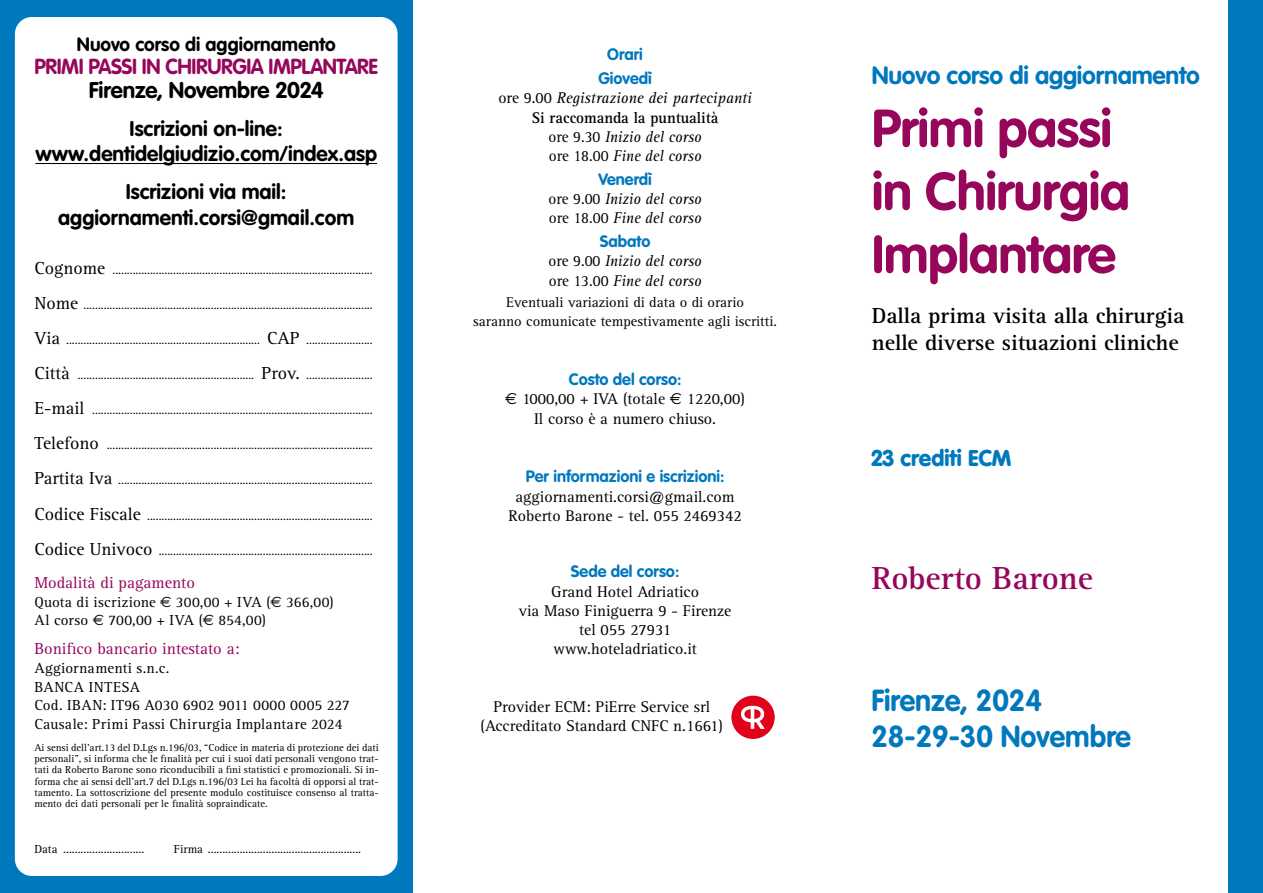
<style>
.page{position:relative;width:1263px;height:893px;background:#fff}
.page>*{position:absolute;margin:0;border:0;box-sizing:border-box;transform-origin:0 0}
.t1{font:700 52.5px/63px "VAG Rounded Std";letter-spacing:-.01em;color:#96065b}
.t2{font:700 33px "Rotis Serif Std";color:#96065b}
.t3{font:700 30px/36px "VAG Rounded Std";color:#0078bd;scale:.96 1}
.t4{font:700 24.75px "VAG Rounded Std";letter-spacing:-.01em;color:#0078bd}
.t5{font:700 22.5px/27px "Rotis Serif Std";color:#000}
.t6{font:700 22.5px "VAG Rounded Std";letter-spacing:-.01em;color:#000}
.t7{font:900 22.5px "VAG Rounded Std";color:#0078bd}
.t8{font:700 21.45px "VAG Rounded Std";letter-spacing:-.02em;color:#96065b;scale:.96 1}
.t9{font:700 21px/25.2px "VAG Rounded Std";color:#000;text-align:center}
.t10{font:700 19.05px "VAG Rounded Std";letter-spacing:.005em;color:#000}
.t11{font:16.5px "Rotis Serif Std";color:#96065b}
.t12{font:700 16.35px/23.9px "VAG Rounded Std";color:#0078bd;text-align:center}
.t13{font:16.05px/19.2px "Rotis Serif Std";color:#000;text-align:center}
.t14{font:italic 16.05px/19.2px "Rotis Serif Std";color:#000;text-align:center}
.t15{font:italic 16.05px/19.2px "Rotis Serif Std";color:#000;scale:.95 1}
.t16{font:15px/18.6px "Rotis Serif Std";letter-spacing:.02em;color:#000}
.t17{font:14.55px/19.2px "Rotis Serif Std";color:#000;text-align:center}
.t18{font:12px "Rotis Serif Std";color:#000}
.t19{font:10.5px/11.1px "Rotis Serif Std";color:#000;text-align:justify}
.s1{font-size:18px}
.s2{font-family:"Euro Sans Std"}
.s3{font-style:normal}
.s4{font-weight:700;font-style:normal}
</style>
<div class="page">
<div style="left:0;top:0;width:412px;height:893px;background:#0078bd"></div>
<div style="left:15px;top:17px;width:383px;height:859px;background:#fff;border-radius:17px"></div>
<hr style="left:35px;top:163px;width:342px;height:1px;background:#000">
<div style="left:1229px;top:0;width:34px;height:893px;background:#0078bd"></div>
<div style="left:731px;top:696px;width:44px;height:43px;background:#e2001a;border-radius:50%"></div>
<svg style="left:741px;top:706px;width:24px;height:23px"></svg>
<h3 class="t10" style="left:77px;top:33px;width:260px">Nuovo corso di aggiornamento</h3>
<h3 class="t8" style="left:35px;top:54px;width:359px">PRIMI PASSI IN CHIRURGIA IMPLANTARE</h3>
<h3 class="t6" style="left:89px;top:77px;width:237px">Firenze, Novembre 2024</h3>
<h3 class="t9" style="left:35px;top:117px;width:343px">Iscrizioni on-line: www.dentidelgiudizio.com/index.asp</h3>
<h3 class="t9" style="left:58px;top:180px;width:297px">Iscrizioni via mail: aggiornamenti.corsi@gmail.com</h3>
<p class="t18" style="left:34px;top:263px;width:340px"><span class="s1">Cognome</span> ..........................................................................................</p>
<p class="t18" style="left:34px;top:298px;width:340px"><span class="s1">Nome</span> ....................................................................................................</p>
<p class="t18" style="left:34px;top:333px;width:340px"><span class="s1">Via</span> ................................................................... <span class="s1">CAP</span> .......................</p>
<p class="t18" style="left:34px;top:368px;width:340px"><span class="s1">Città</span> ............................................................. <span class="s1">Prov.</span> .......................</p>
<p class="t18" style="left:34px;top:403px;width:340px"><span class="s1">E-mail</span> .................................................................................................</p>
<p class="t18" style="left:34px;top:438px;width:340px"><span class="s1">Telefono</span> ............................................................................................</p>
<p class="t18" style="left:34px;top:474px;width:340px"><span class="s1">Partita Iva</span> ........................................................................................</p>
<p class="t18" style="left:34px;top:509px;width:340px"><span class="s1">Codice Fiscale</span> ..............................................................................</p>
<p class="t18" style="left:34px;top:544px;width:340px"><span class="s1">Codice Univoco</span> ..........................................................................</p>
<h3 class="t11" style="left:34px;top:573px;width:162px">Modalità di pagamento</h3>
<p class="t16" style="left:34px;top:593px;width:301px">Quota di iscrizione <span class="s2">€</span> 300,00 + IVA (<span class="s2">€</span> 366,00)<br>Al corso <span class="s2">€</span> 700,00 + IVA (<span class="s2">€</span> 854,00)</p>
<h3 class="t11" style="left:34px;top:639px;width:207px">Bonifico bancario intestato a:</h3>
<p class="t16" style="left:34px;top:659px;width:317px">Aggiornamenti s.n.c.<br>BANCA INTESA<br>Cod. IBAN: IT96 A030 6902 9011 0000 0005 227<br>Causale: Primi Passi Chirurgia Implantare 2024</p>
<p class="t19" style="left:34px;top:742px;width:346px">Ai sensi dell’art.13 del D.Lgs n.196/03, “Codice in materia di protezione dei dati personali”, si informa che le finalità per cui i suoi dati personali vengono trat&shy;tati da Roberto Barone sono riconducibili a fini statistici e promozionali. Si in&shy;forma che ai sensi dell’art.7 del D.Lgs n.196/03 Lei ha facoltà di opporsi al trat&shy;tamento. La sottoscrizione del presente modulo costituisce consenso al tratta&shy;mento dei dati personali per le finalità sopraindicate.</p>
<p class="t18" style="left:34px;top:842px;width:111px">Data ............................</p>
<p class="t18" style="left:174px;top:842px;width:189px">Firma .....................................................</p>
<h3 class="t12" style="left:598px;top:43px;width:55px">Orari<br>Giovedì</h3>
<h3 class="t14" style="left:498px;top:89px;width:255px"><span class="s3">ore 9.00</span> Registrazione dei partecipanti<br><span class="s4">Si raccomanda la puntualità<br></span><span class="s3">ore 9.30</span> Inizio del corso<br><span class="s3">ore 18.00</span> Fine del corso</h3>
<h3 class="t12" style="left:598px;top:168px;width:55px">Venerdì</h3>
<h3 class="t15" style="left:549px;top:190px;width:163px"><span class="s3">ore 9.00</span> Inizio del corso <span class="s3">ore 18.00</span> Fine del corso</h3>
<h3 class="t12" style="left:600px;top:230px;width:52px">Sabato</h3>
<h3 class="t15" style="left:549px;top:252px;width:163px"><span class="s3">ore 9.00</span> Inizio del corso <span class="s3">ore 13.00</span> Fine del corso</h3>
<p class="t17" style="left:473px;top:293px;width:305px">Eventuali variazioni di data o di orario<br>saranno comunicate tempestivamente agli iscritti.</p>
<h3 class="t12" style="left:569px;top:368px;width:114px">Costo del corso:</h3>
<h3 class="t13" style="left:505px;top:390px;width:241px"><span class="s2">€</span> 1000,00 + IVA (totale <span class="s2">€</span> 1220,00)<br>Il corso è a numero chiuso.</h3>
<h3 class="t12" style="left:526px;top:465px;width:200px">Per informazioni e iscrizioni:</h3>
<h3 class="t13" style="left:508px;top:487px;width:235px">aggiornamenti.corsi@gmail.com<br>Roberto Barone - tel. 055 2469342</h3>
<h3 class="t12" style="left:571px;top:560px;width:110px">Sede del corso:</h3>
<h3 class="t13" style="left:519px;top:582px;width:214px">Grand Hotel Adriatico<br>via Maso Finiguerra 9 - Firenze tel 055 27931 www.hoteladriatico.it</h3>
<h3 class="t13" style="left:481px;top:697px;width:244px">Provider ECM: PiErre Service srl (Accreditato Standard CNFC n.1661)</h3>
<h3 class="t4" style="left:872px;top:61px;width:330px">Nuovo corso di aggiornamento</h3>
<h1 class="t1" style="left:872px;top:99px;width:260px">Primi passi in Chirurgia<br>Implantare</h1>
<h3 class="t5" style="left:872px;top:302px;width:314px">Dalla prima visita alla chirurgia nelle diverse situazioni cliniche</h3>
<h3 class="t7" style="left:871px;top:444px;width:142px">23 crediti ECM</h3>
<h2 class="t2" style="left:872px;top:559px;width:223px">Roberto Barone</h2>
<h3 class="t3" style="left:871px;top:683px;width:272px">Firenze, 2024<br>28-29-30 Novembre</h3>
</div>
